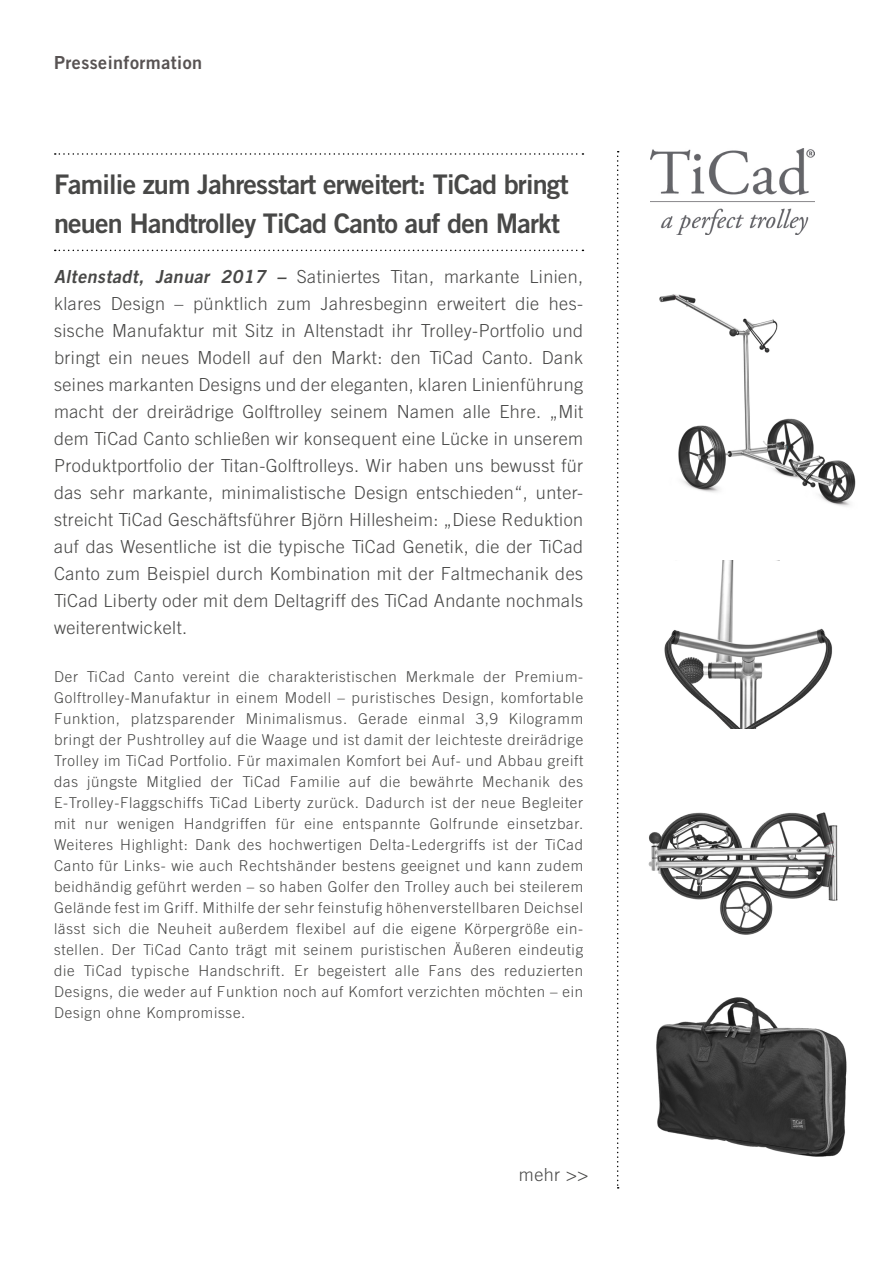
<style>
.page{position:relative;width:893px;height:1263px;background:#fff}
.page>*{position:absolute;margin:0;border:0;box-sizing:border-box;transform-origin:0 0}
.t1{font:27px/39px "Trade Gothic LT Bold Two";letter-spacing:-.03em;color:#484847}
.t2{font:300 18px/27px "Trade Gothic LT";letter-spacing:.025em;color:#484847;text-align:justify}
.t3{font:18px "Trade Gothic LT Bold Two";letter-spacing:.025em;color:#585353}
.t4{font:300 15px/21px "Trade Gothic LT";letter-spacing:.05em;color:#484847;text-align:justify}
.s1{font-family:"Trade Gothic LT Bold Two";font-weight:400;font-style:italic}
</style>
<div class="page">
<svg style="left:55px;top:153px;width:528px;height:2px"></svg>
<svg style="left:55px;top:250px;width:528px;height:1px"></svg>
<svg style="left:617px;top:151px;width:2px;height:1037px"></svg>
<img style="left:650px;top:149px;width:164px;height:85px">
<img style="left:659px;top:294px;width:197px;height:213px">
<img style="left:648px;top:812px;width:190px;height:123px">
<img style="left:656px;top:997px;width:191px;height:160px">
<img style="left:664px;top:561px;width:168px;height:167px">
<p class="t3" style="left:54px;top:51px;width:150px">Presseinformation</p>
<h1 class="t1" style="left:54px;top:164px;width:516px">Familie zum Jahresstart erweitert: TiCad bringt neuen Handtrolley TiCad Canto auf den Markt</h1>
<p class="t2" style="left:54px;top:263px;width:531px"><span class="s1">Altenstadt, Januar 2017 –</span> Satiniertes Titan, markante Linien, klares Design – pünktlich zum Jahresbeginn erweitert die hes&shy;sische Manufaktur mit Sitz in Altenstadt ihr Trolley-Portfolio und bringt ein neues Modell auf den Markt: den TiCad Canto. Dank seines markanten Designs und der eleganten, klaren Linienführung macht der dreirädrige Golftrolley seinem Namen alle Ehre. „Mit dem TiCad Canto schließen wir konsequent eine Lücke in unserem Produktportfolio der Titan-Golftrolleys. Wir haben uns bewusst für das sehr markante, minimalistische Design entschieden“, unter&shy;streicht TiCad Geschäftsführer Björn Hillesheim: „Diese Reduktion auf das Wesentliche ist die typische TiCad Genetik, die der TiCad Canto zum Beispiel durch Kombination mit der Faltmechanik des TiCad Liberty oder mit dem Deltagriff des TiCad Andante nochmals weiterentwickelt.</p>
<p class="t4" style="left:54px;top:666px;width:531px">Der TiCad Canto vereint die charakteristischen Merkmale der Premium-Golftrolley-Manufaktur in einem Modell – puristisches Design, komfortable Funktion, platzsparender Minimalismus. Gerade einmal 3,9 Kilogramm bringt der Pushtrolley auf die Waage und ist damit der leichteste dreirädrige Trolley im TiCad Portfolio. Für maximalen Komfort bei Auf- und Abbau greift das jüngste Mitglied der TiCad Familie auf die bewährte Mechanik des E-Trolley-Flaggschiffs TiCad Liberty zurück. Dadurch ist der neue Begleiter mit nur wenigen Handgriffen für eine entspannte Golfrunde einsetzbar.<br>Weiteres Highlight: Dank des hochwertigen Delta-Ledergriffs ist der TiCad Canto für Links- wie auch Rechtshänder bestens geeignet und kann zudem beidhändig geführt werden – so haben Golfer den Trolley auch bei steilerem Gelände fest im Griff. Mithilfe der sehr feinstufig höhenverstellbaren Deichsel lässt sich die Neuheit außerdem flexibel auf die eigene Körpergröße ein&shy;stellen. Der TiCad Canto trägt mit seinem puristischen Äußeren eindeutig die TiCad typische Handschrift. Er begeistert alle Fans des reduzierten Designs, die weder auf Funktion noch auf Komfort verzichten möchten – ein Design ohne Kompromisse.</p>
<p class="t2" style="left:519px;top:1161px;width:71px">mehr &gt;&gt;</p>
</div>
